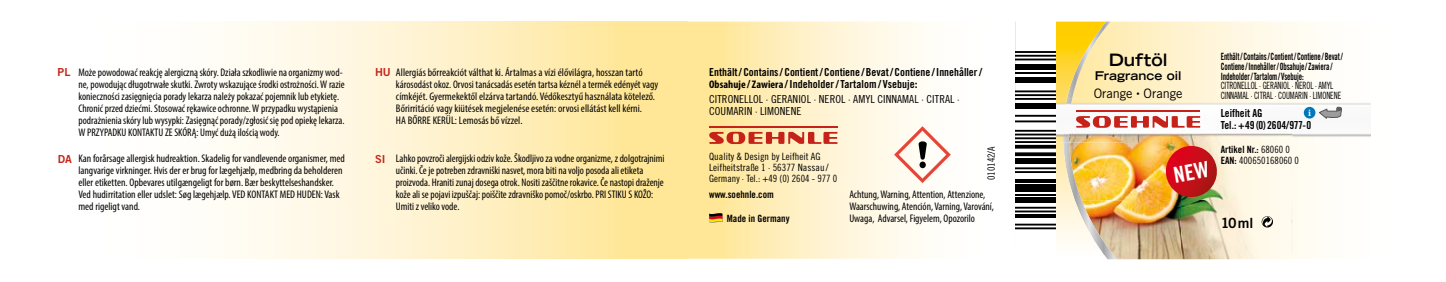
<style>
.page{position:relative;width:1446px;height:282px;background:#fff}
.page>*{position:absolute;margin:0;border:0;box-sizing:border-box;transform-origin:0 0}
.t1{font:700 expanded 17px "Trade Gothic LT";color:#000}
.t2{font:14px "Trade Gothic LT Bold Two";color:#000}
.t3{font:13px "Trade Gothic LT";color:#000}
.t4{font:700 expanded 12px "Trade Gothic LT";color:#000}
.t5{font:condensed 11px/12px "Myriad Pro";color:#000}
.t6{font:11px/12px "Trade Gothic LT Bold Cond Twenty";color:#000}
.t7{font:11px/12px "Trade Gothic LT Cond Eighteen";letter-spacing:.005em;color:#000}
.t8{font:11px "Trade Gothic LT Bold Two";color:#c5231a}
.t9{font:10px/11px "Trade Gothic LT Cond Eighteen";color:#000}
.t10{font:10px/9.6px "Trade Gothic LT Bold Cond Twenty";letter-spacing:-.01em;color:#000;scale:.76 1}
.t11{font:10px/9.6px "Trade Gothic LT Cond Eighteen";color:#000;scale:.8 1}
.t12{font:10px "Trade Gothic LT Bold Cond Twenty";letter-spacing:-.01em;color:#000}
.t13{font:700 9.8px "Minion Pro";color:#fff}
.s1{font-family:"Myriad Pro";font-weight:700;font-stretch:condensed}
.s2{font-family:"Trade Gothic LT Cond Eighteen"}
.s3{font-family:"Trade Gothic LT Bold Cond Twenty"}
</style>
<div class="page">
<svg style="left:1219px;top:22px;width:152px;height:236px"></svg>
<svg style="left:687px;top:22px;width:236px;height:236px"></svg>
<div style="left:40px;top:22px;width:647px;height:236px;background:linear-gradient(to right,#fff,#ffe699)"></div>
<img style="left:1219px;top:258px;width:73px;height:1px">
<img style="left:1219px;top:129px;width:73px;height:71px">
<img style="left:1219px;top:200px;width:73px;height:58px">
<svg style="left:1055px;top:22px;width:12px;height:221px"></svg>
<img style="left:1219px;top:98px;width:30px;height:31px">
<img style="left:1249px;top:98px;width:121px;height:44px">
<img style="left:1055px;top:98px;width:12px;height:44px">
<svg style="left:1261px;top:215px;width:12px;height:12px"></svg>
<svg style="left:1015px;top:22px;width:40px;height:208px"></svg>
<hr style="left:1015px;top:227px;width:40px;height:2px;background:#000">
<hr style="left:1015px;top:223px;width:40px;height:2px;background:#000">
<hr style="left:1015px;top:214px;width:40px;height:3px;background:#000">
<hr style="left:1015px;top:210px;width:40px;height:2px;background:#000">
<hr style="left:1015px;top:206px;width:40px;height:2px;background:#000">
<div style="left:1015px;top:197px;width:40px;height:5px;background:#000"></div>
<hr style="left:1015px;top:193px;width:40px;height:2px;background:#000">
<div style="left:1015px;top:184px;width:40px;height:7px;background:#000"></div>
<svg style="left:1015px;top:178px;width:40px;height:4px"></svg>
<hr style="left:1015px;top:171px;width:40px;height:2px;background:#000">
<hr style="left:1015px;top:167px;width:40px;height:2px;background:#000">
<div style="left:1015px;top:158px;width:40px;height:5px;background:#000"></div>
<svg style="left:1015px;top:152px;width:40px;height:4px"></svg>
<svg style="left:1015px;top:144px;width:40px;height:4px"></svg>
<hr style="left:1015px;top:133px;width:40px;height:2px;background:#000">
<hr style="left:1015px;top:129px;width:40px;height:2px;background:#000">
<hr style="left:1015px;top:120px;width:40px;height:2px;background:#000">
<hr style="left:1015px;top:115px;width:40px;height:1px;background:#000">
<hr style="left:1015px;top:141px;width:40px;height:2px;background:#000">
<hr style="left:1015px;top:137px;width:40px;height:2px;background:#000">
<div style="left:1015px;top:103px;width:40px;height:6px;background:#000"></div>
<hr style="left:1015px;top:98px;width:40px;height:2px;background:#000">
<hr style="left:1015px;top:94px;width:40px;height:2px;background:#000">
<hr style="left:1015px;top:90px;width:40px;height:2px;background:#000">
<div style="left:1015px;top:77px;width:40px;height:6px;background:#000"></div>
<hr style="left:1015px;top:71px;width:40px;height:2px;background:#000">
<div style="left:1015px;top:64px;width:40px;height:6px;background:#000"></div>
<hr style="left:1015px;top:58px;width:40px;height:2px;background:#000">
<hr style="left:1015px;top:55px;width:40px;height:2px;background:#000">
<hr style="left:1015px;top:51px;width:40px;height:2px;background:#000">
<svg style="left:894px;top:126px;width:57px;height:57px"></svg>
<svg style="left:709px;top:211px;width:13px;height:11px"></svg>
<hr style="left:709px;top:126px;width:128px;height:1px;background:#c5231a">
<svg style="left:709px;top:131px;width:128px;height:13px"></svg>
<svg style="left:1318px;top:105px;width:24px;height:14px"></svg>
<div style="left:1304px;top:107px;width:11px;height:11px;background:#0077bc;border-radius:50%"></div>
<img style="left:1067px;top:22px;width:152px;height:237px">
<p class="t8" style="left:58px;top:65px;width:14px">PL</p>
<p class="t5" style="left:78px;top:66px;width:268px">Może powodować reakcję alergiczną skóry. Działa szkodliwie na organizmy wod&shy;ne, powodując długotrwałe skutki. Zwroty wskazujące środki ostrożności. W razie konieczności zasięgnięcia porady lekarza należy pokazać pojemnik lub etykietę.<br>Chronić przed dziećmi. Stosować rękawice ochronne. W przypadku wystąpienia podrażnienia skóry lub wysypki: Zasięgnąć porady/zgłosić się pod opiekę lekarza.<br>W PRZYPADKU KONTAKTU ZE SKÓRĄ: Umyć dużą ilością wody.</p>
<p class="t5" style="left:396px;top:66px;width:264px">Allergiás bőrreakciót válthat ki. Ártalmas a vízi élővilágra, hosszan tartó károsodást okoz. Orvosi tanácsadás esetén tartsa kéznél a termék edényét vagy címkéjét. Gyermekektől elzárva tartandó. Védőkesztyű használata kötelező.<br>Bőrirritáció vagy kiütések megjelenése esetén: orvosi ellátást kell kérni.<br>HA BŐRRE KERÜL: Lemosás bő vízzel.</p>
<p class="t8" style="left:375px;top:65px;width:17px">HU</p>
<p class="t6" style="left:709px;top:66px;width:274px">Enthält / Contains / Contient / Contiene / Bevat / Contiene / Innehåller /<br><span class="s1">Obsahuje</span> / <span class="s1">Zawiera</span> / Indeholder / Tartalom / Vsebuje<span class="s1">:</span></p>
<p class="t7" style="left:709px;top:93px;width:252px">CITRONELLOL · GERANIOL · NEROL · AMYL CINNAMAL · CITRAL ·<br>COUMARIN · LIMONENE</p>
<h1 class="t1" style="left:1109px;top:49px;width:60px">Duftöl</h1>
<p class="t4" style="left:1094px;top:68px;width:88px">Fragrance oil</p>
<p class="t3" style="left:1093px;top:85px;width:90px">Orange <sup>•</sup> Orange</p>
<p class="t10" style="left:1220px;top:52px;width:162px">Enthält / Contains / Contient / Contiene / Bevat /<br>Contiene / Innehåller / Obsahuje / Zawiera /<br>Indeholder / Tartalom / Vsebuje:</p>
<p class="t11" style="left:1220px;top:81px;width:152px">CITRONELLOL · GERANIOL · NEROL · AMYL<br>CINNAMAL · CITRAL · COUMARIN · LIMONENE</p>
<p class="t6" style="left:1220px;top:107px;width:92px">Leifheit AG<br>Tel.: +49 (0) 2604/977-0</p>
<p class="t13" style="left:1308px;top:106px;width:4px">i</p>
<p class="t5" style="left:78px;top:152px;width:268px">Kan forårsage allergisk hudreaktion. Skadelig for vandlevende organismer, med langvarige virkninger. Hvis der er brug for lægehjælp, medbring da beholderen eller etiketten. Opbevares utilgængeligt for børn. Bær beskyttelseshandsker.<br>Ved hudirritation eller udslet: Søg lægehjælp. VED KONTAKT MED HUDEN: Vask med rigeligt vand.</p>
<p class="t8" style="left:58px;top:151px;width:16px">DA</p>
<p class="t8" style="left:375px;top:151px;width:12px">SI</p>
<p class="t5" style="left:396px;top:152px;width:270px">Lahko povzroči alergijski odziv kože. Škodljivo za vodne organizme, z dolgotrajnimi učinki. Če je potreben zdravniški nasvet, mora biti na voljo posoda ali etiketa proizvoda. Hraniti zunaj dosega otrok. Nositi zaščitne rokavice. Če nastopi draženje kože ali se pojavi izpuščaj: poiščite zdravniško pomoč/oskrbo. PRI STIKU S KOŽO:<br>Umiti z veliko vode.</p>
<p class="t9" style="left:709px;top:151px;width:130px">Quality &amp; Design by Leifheit AG<br>Leifheitstraße 1 · 56377 Nassau /<br>Germany · Tel.: +49 (0) 2604 - 977 0</p>
<p class="t12" style="left:709px;top:187px;width:66px">www.soehnle.com</p>
<p class="t12" style="left:727px;top:212px;width:64px">Made in Germany</p>
<p class="t9" style="left:985px;top:180px;width:35px;rotate:-90deg">010142/A</p>
<p class="t5" style="left:849px;top:188px;width:146px">Achtung, Warning, Attention, Attenzione,<br>Waarschuwing, Atención, Varning, Varování,<br>Uwaga, Advarsel, Figyelem, Opozorilo</p>
<p class="t12" style="left:1220px;top:143px;width:71px">Artikel Nr.: <span class="s2">68060 0</span></p>
<p class="t9" style="left:1220px;top:155px;width:80px"><span class="s3">EAN:</span> 400650168060 0</p>
<p class="t2" style="left:1220px;top:213px;width:34px">10ml</p>
</div>
